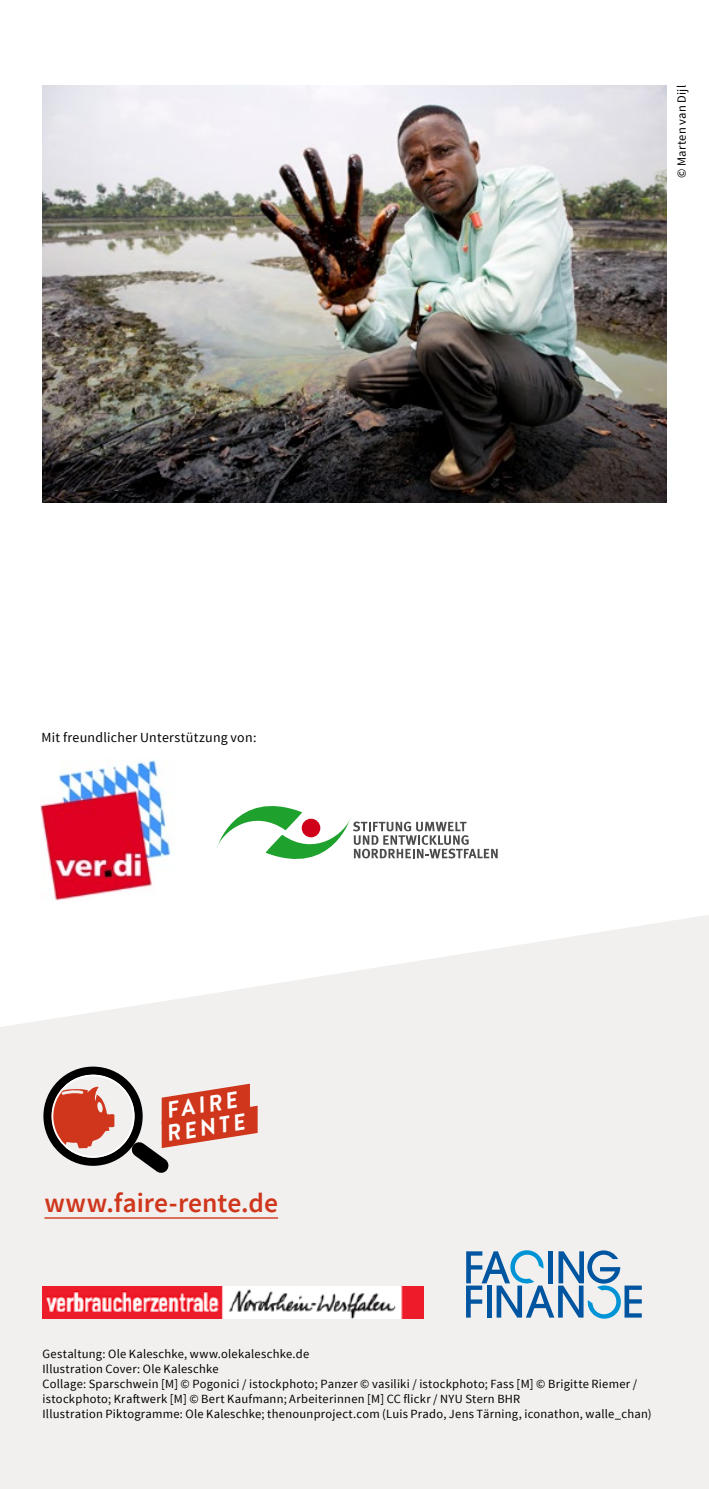
<style>
.page{position:relative;width:709px;height:1489px;background:#fff}
.page>*{position:absolute;margin:0;border:0;box-sizing:border-box;transform-origin:0 0}
.t1{font:600 27.5px "Source Sans Pro";color:#cf361c}
.t2{font:italic 700 23px/23px "Brandon Text";color:#fff}
.t3{font:13.75px "Source Sans Pro";letter-spacing:.02em;color:#000}
.t4{font:12.5px/15px "Source Sans Pro";letter-spacing:.02em;color:#000}
</style>
<div class="page">
<svg style="left:0;top:915px;width:709px;height:573px;background:#f3f1ef"></svg>
<img style="left:43px;top:1286px;width:380px;height:32px">
<hr style="left:44px;top:1217px;width:234px;height:1px;background:#cf361c">
<svg style="left:48px;top:1065px;width:236px;height:120px;background:#d2a9a2"></svg>
<div style="left:51px;top:1074px;width:84px;height:83px;border:2px solid #fff;border-radius:50%"></div>
<svg style="left:466px;top:1247px;width:175px;height:73px;background:#a3c0d7"></svg>
<div style="left:28px;top:744px;width:161px;height:190px;background:#fff"></div>
<img style="left:41px;top:759px;width:131px;height:141px">
<svg style="left:216px;top:806px;width:281px;height:53px"></svg>
<img style="left:43px;top:85px;width:623px;height:417px">
<p class="t4" style="left:674px;top:178px;width:94px;rotate:-90deg">© Marten van Dijl</p>
<p class="t3" style="left:42px;top:728px;width:216px">Mit freundlicher Unterstützung von:</p>
<h2 class="t2" style="left:162px;top:1098px;width:80px;rotate:-9deg">FAIRE<br>RENTE</h2>
<h1 class="t1" style="left:44px;top:1185px;width:235px">www.faire-rente.de</h1>
<p class="t4" style="left:43px;top:1346px;width:610px">Gestaltung: Ole Kaleschke, www.olekaleschke.de<br>Illustration Cover: Ole Kaleschke<br>Collage: Sparschwein [M] © Pogonici / istockphoto; Panzer © vasiliki / istockphoto; Fass [M] © Brigitte Riemer / istockphoto; Kraftwerk [M] © Bert Kaufmann; Arbeiterinnen [M] CC flickr / NYU Stern BHR<br>Illustration Piktogramme: Ole Kaleschke; thenounproject.com (Luis Prado, Jens Tärning, iconathon, walle_chan)</p>
</div>
